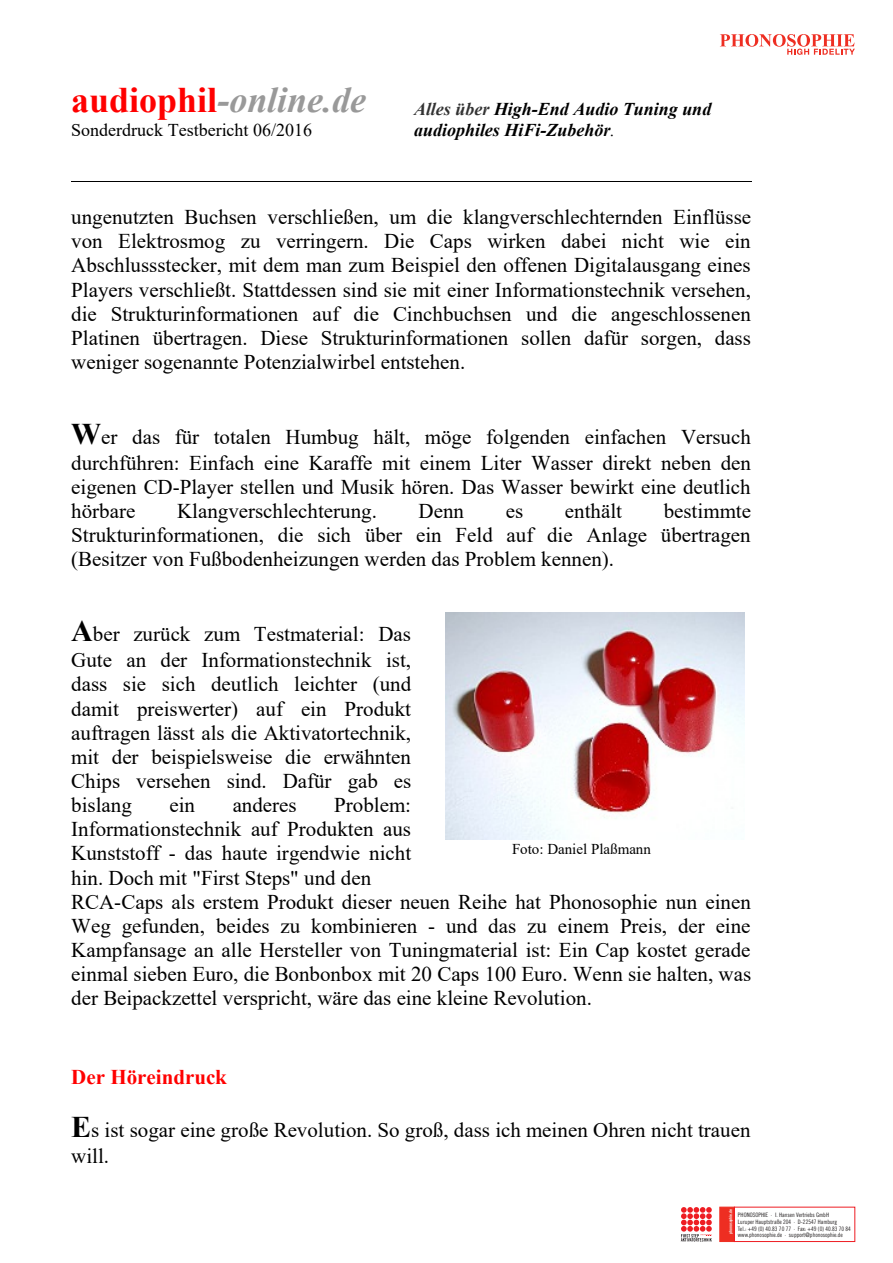
<style>
.page{position:relative;width:893px;height:1263px;background:#fff}
.page>*{position:absolute;margin:0;border:0;box-sizing:border-box;transform-origin:0 0}
.t1{font:italic 700 36px "Times New Roman";color:#999}
.t2{font:21px/24.2px "Times New Roman";color:#000;text-align:justify}
.t3{font:700 21px "Times New Roman";color:#f00}
.t4{font:italic 700 18px/20.7px "Times New Roman";color:#000}
.t5{font:18px "Times New Roman";color:#000}
.t6{font:15px "Times New Roman";color:#000}
.t7{font:6px/6.6px "Trade Gothic LT Com Cn 18";color:#231f20}
.t8{font:4.2px "Trade Gothic LT Com Bd Cn 20";color:#fff}
.s1{font-style:normal;color:#f00}
.s2{color:#333}
.s3{font-weight:400}
.s4{font-weight:700;font-size:30px}
</style>
<div class="page">
<svg style="left:720px;top:34px;width:135px;height:21px"></svg>
<div style="left:720px;top:1207px;width:14px;height:34px;background:#ee2e22"></div>
<svg style="left:681px;top:1207px;width:31px;height:34px"></svg>
<img style="left:445px;top:613px;width:300px;height:226px">
<hr style="left:71px;top:181px;width:681px;height:1px;background:#000">
<h1 class="t1" style="left:71px;top:87px;width:296px"><span class="s1">audiophil</span>-online.de</h1>
<p class="t5" style="left:71px;top:124px;width:242px">Sonderdruck Testbericht 06/2016</p>
<p class="t4" style="left:414px;top:101px;width:299px"><span class="s2">Alles über</span> High-End Audio Tuning und audiophiles HiFi-Zubehör<span class="s3">.</span></p>
<p class="t2" style="left:71px;top:207px;width:681px">ungenutzten Buchsen verschließen, um die klangverschlechternden Einflüsse von Elektrosmog zu verringern. Die Caps wirken dabei nicht wie ein Abschlussstecker, mit dem man zum Beispiel den offenen Digitalausgang eines Players verschließt. Stattdessen sind sie mit einer Informationstechnik versehen, die Strukturinformationen auf die Cinchbuchsen und die angeschlossenen Platinen übertragen. Diese Strukturinformationen sollen dafür sorgen, dass weniger sogenannte Potenzialwirbel entstehen.</p>
<p class="t2" style="left:71px;top:425px;width:681px;line-height:26.2px"><span class="s4">W</span>er das für totalen Humbug hält, möge folgenden einfachen Versuch durchführen: Einfach eine Karaffe mit einem Liter Wasser direkt neben den</p>
<p class="t2" style="left:71px;top:477px;width:681px">eigenen CD-Player stellen und Musik hören. Das Wasser bewirkt eine deutlich hörbare</p>
<p class="t2" style="left:71px;top:501px;width:681px;text-indent:592px">bestimmte Strukturinformationen, die sich über ein Feld auf die Anlage übertragen (Besitzer von Fußbodenheizungen werden das Problem kennen).</p>
<p class="t2" style="left:177px;top:501px;width:201px">Klangverschlechterung.</p>
<p class="t2" style="left:419px;top:501px;width:47px">Denn</p>
<p class="t2" style="left:506px;top:501px;width:19px">es</p>
<p class="t2" style="left:565px;top:501px;width:59px">enthält</p>
<p class="t2" style="left:71px;top:623px;width:341px;line-height:26.2px"><span class="s4">A</span>ber zurück zum Testmaterial: Das<br>Gute an der Informationstechnik ist,</p>
<p class="t2" style="left:71px;top:674px;width:342px">dass sie sich deutlich leichter (und damit preiswerter) auf ein Produkt auftragen lässt als die Aktivatortechnik, mit der beispielsweise die erwähnten Chips versehen sind. Dafür gab es bislang</p>
<p class="t2" style="left:71px;top:795px;width:341px;text-indent:263px">Problem:<br>Informationstechnik auf Produkten aus Kunststoff - das haute irgendwie nicht hin. Doch mit "First Steps" und den</p>
<p class="t2" style="left:169px;top:795px;width:27px">ein</p>
<p class="t2" style="left:233px;top:795px;width:66px">anderes</p>
<p class="t6" style="left:512px;top:843px;width:140px">Foto: Daniel Plaßmann</p>
<p class="t2" style="left:71px;top:892px;width:681px">RCA-Caps als erstem Produkt dieser neuen Reihe hat Phonosophie nun einen Weg gefunden, beides zu kombinieren - und das zu einem Preis, der eine Kampfansage an alle Hersteller von Tuningmaterial ist: Ein Cap kostet gerade einmal sieben Euro, die Bonbonbox mit 20 Caps 100 Euro. Wenn sie halten, was der Beipackzettel verspricht, wäre das eine kleine Revolution.</p>
<p class="t3" style="left:71px;top:1069px;width:157px">Der Höreindruck</p>
<p class="t2" style="left:71px;top:1119px;width:681px;line-height:26.2px"><span class="s4">E</span>s ist sogar eine große Revolution. So groß, dass ich meinen Ohren nicht trauen will.</p>
<p class="t8" style="left:728px;top:1233px;width:26px;rotate:-90deg">phonosophie.de</p>
<p class="t7" style="left:738px;top:1212px;width:115px">PHONOSOPHIE · I. Hansen Vertriebs GmbH<br>Luruper Hauptstraße 204 · D-22547 Hamburg<br>Tel.: +49 (0) 40.83 70 77 · Fax: +49 (0) 40.83 70 84 www.phonosophie.de · support@phonosophie.de</p>
</div>
